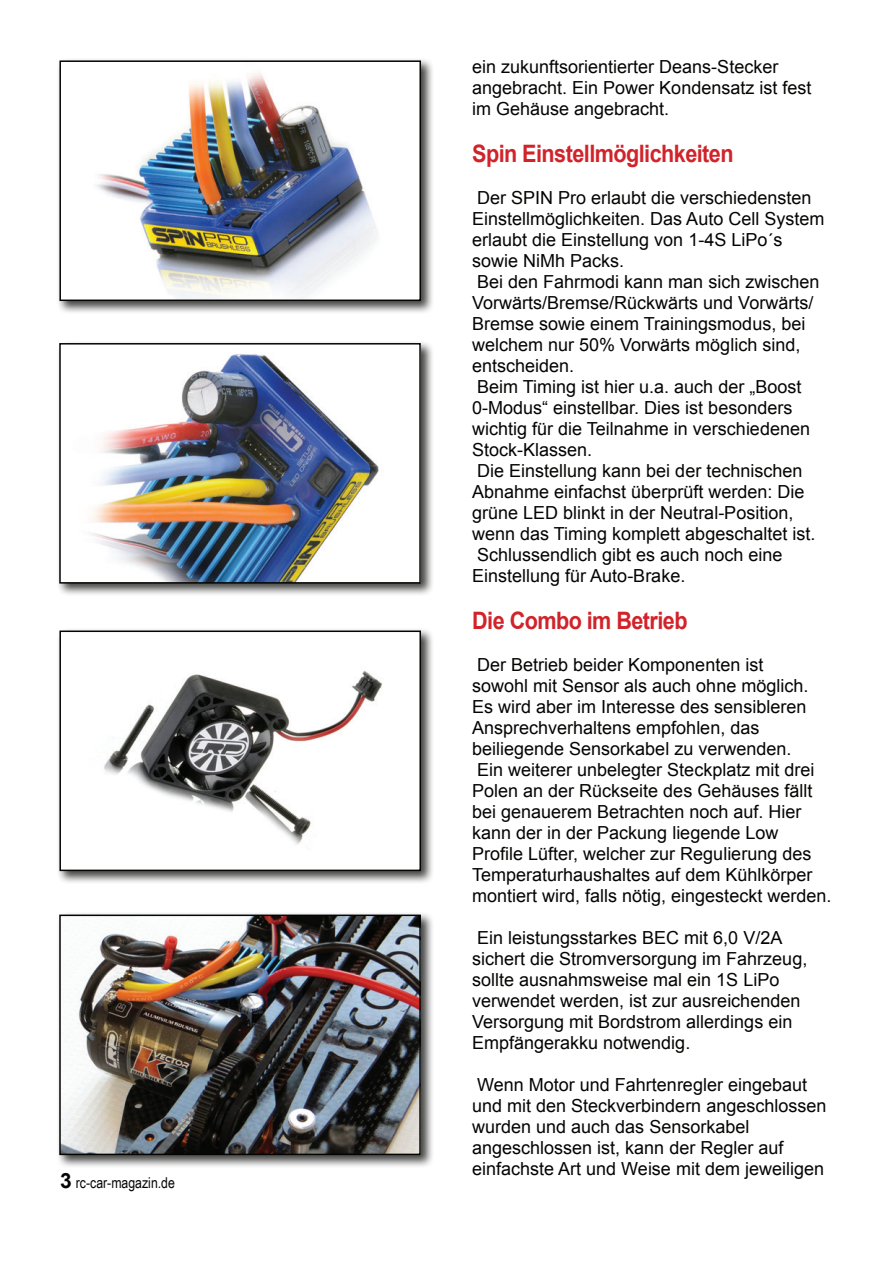
<style>
.page{position:relative;width:893px;height:1263px;background:#fff}
.page>*{position:absolute;margin:0;border:0;box-sizing:border-box;transform-origin:0 0}
.t1{font:700 24px "Arial";letter-spacing:-.025em;color:#d1232a;scale:.9 1}
.t2{font:18px/21px "Arial";color:#040503}
.t3{font:15px "Arial Narrow";color:#040503}
.s1{font-family:"Arial";font-weight:700;font-size:21px}
</style>
<div class="page">
<div style="left:57px;top:58px;width:378px;height:257px;background:#040503;opacity:.75"></div>
<img style="left:62px;top:63px;width:356px;height:235px">
<div style="left:59px;top:60px;width:362px;height:241px;border:2px solid #040503"></div>
<div style="left:56px;top:340px;width:378px;height:257px;background:#040503;opacity:.75"></div>
<img style="left:62px;top:346px;width:356px;height:235px">
<div style="left:59px;top:343px;width:362px;height:241px;border:2px solid #040503"></div>
<div style="left:57px;top:628px;width:378px;height:257px;background:#040503;opacity:.75"></div>
<img style="left:62px;top:633px;width:356px;height:235px">
<div style="left:59px;top:630px;width:362px;height:241px;border:2px solid #040503"></div>
<div style="left:56px;top:912px;width:378px;height:257px;background:#040503;opacity:.75"></div>
<img style="left:62px;top:917px;width:356px;height:235px">
<div style="left:59px;top:914px;width:362px;height:241px;border:2px solid #040503"></div>
<p class="t3" style="left:60px;top:1172px;width:116px"><span class="s1">3</span> rc-car-magazin.de</p>
<p class="t2" style="left:472px;top:57px;width:341px">ein zukunftsorientierter Deans-Stecker angebracht. Ein Power Kondensatz ist fest im Gehäuse angebracht.</p>
<h1 class="t1" style="left:472px;top:137px;width:292px">Spin Einstellmöglichkeiten</h1>
<p class="t2" style="left:472px;top:187px;width:354px">Der SPIN Pro erlaubt die verschiedensten Einstellmöglichkeiten. Das Auto Cell System erlaubt die Einstellung von 1-4S LiPo´s sowie NiMh Packs.<br>Bei den Fahrmodi kann man sich zwischen Vorwärts/Bremse/Rückwärts und Vorwärts/ Bremse sowie einem Trainingsmodus, bei welchem nur 50% Vorwärts möglich sind, entscheiden.<br>Beim Timing ist hier u.a. auch der „Boost 0-Modus“ einstellbar. Dies ist besonders wichtig für die Teilnahme in verschiedenen Stock-Klassen.<br>Die Einstellung kann bei der technischen Abnahme einfachst überprüft werden: Die grüne LED blinkt in der Neutral-Position, wenn das Timing komplett abgeschaltet ist.<br>Schlussendlich gibt es auch noch eine Einstellung für Auto-Brake.</p>
<h1 class="t1" style="left:472px;top:604px;width:241px">Die Combo im Betrieb</h1>
<p class="t2" style="left:472px;top:654px;width:361px">Der Betrieb beider Komponenten ist<br>sowohl mit Sensor als auch ohne möglich.<br>Es wird aber im Interesse des sensibleren Ansprechverhaltens empfohlen, das beiliegende Sensorkabel zu verwenden.<br>Ein weiterer unbelegter Steckplatz mit drei Polen an der Rückseite des Gehäuses fällt bei genauerem Betrachten noch auf. Hier kann der in der Packung liegende Low Profile Lüfter, welcher zur Regulierung des Temperaturhaushaltes auf dem Kühlkörper montiert wird, falls nötig, eingesteckt werden.</p>
<p class="t2" style="left:472px;top:927px;width:337px">Ein leistungsstarkes BEC mit 6,0 V/2A sichert die Stromversorgung im Fahrzeug, sollte ausnahmsweise mal ein 1S LiPo verwendet werden, ist zur ausreichenden Versorgung mit Bordstrom allerdings ein Empfängerakku notwendig.</p>
<p class="t2" style="left:472px;top:1074px;width:356px">Wenn Motor und Fahrtenregler eingebaut und mit den Steckverbindern angeschlossen wurden und auch das Sensorkabel angeschlossen ist, kann der Regler auf einfachste Art und Weise mit dem jeweiligen</p>
</div>
